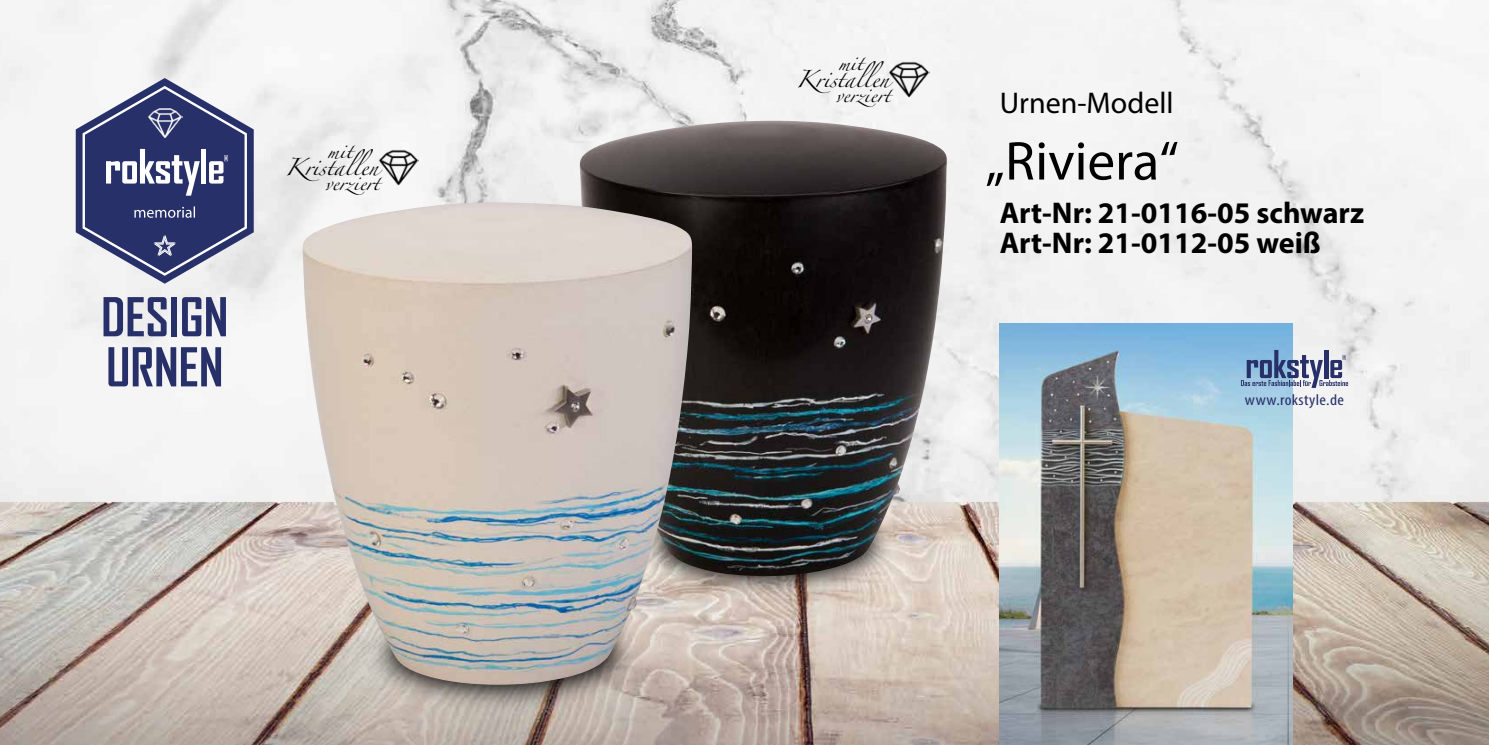
<style>
.page{position:relative;width:1489px;height:745px;background:#fff}
.page>*{position:absolute;margin:0;border:0;box-sizing:border-box;transform-origin:0 0}
.t1{font:55px "Myriad Pro";color:#000}
.t2{font:700 51.25px/50px "Agency FB";color:#273069}
.t3{font:700 30px/30px "Myriad Pro";color:#000}
.t4{font:30px "Myriad Pro";color:#000}
.t5{font:15.5px "Zapfino";color:#000}
.t6{font:condensed 15.5px "Myriad Pro";letter-spacing:.02em;color:#273069;scale:1.15 1}
.t7{font:13.62px "Zapfino";color:#000}
</style>
<div class="page">
<img style="left:0;top:0;width:1488px;height:744px">
<img style="left:999px;top:323px;width:293px;height:421px">
<img style="left:692px;top:577px;width:207px;height:27px">
<img style="left:577px;top:121px;width:371px;height:456px">
<img style="left:362px;top:684px;width:280px;height:33px">
<img style="left:300px;top:202px;width:392px;height:482px">
<svg style="left:76px;top:78px;width:178px;height:205px"></svg>
<img style="left:378px;top:149px;width:40px;height:36px">
<img style="left:888px;top:62px;width:41px;height:35px">
<svg style="left:1240px;top:350px;width:107px;height:37px"></svg>
<h2 class="t2" style="left:101px;top:290px;width:129px">DESIGN<br>URNEN</h2>
<p class="t7" style="left:327px;top:145px;width:26px">mit</p>
<p class="t7" style="left:325px;top:177px;width:56px">verziert</p>
<p class="t5" style="left:285px;top:161px;width:95px">Kristallen</p>
<p class="t7" style="left:838px;top:57px;width:26px">mit</p>
<p class="t7" style="left:835px;top:89px;width:56px">verziert</p>
<p class="t5" style="left:796px;top:73px;width:95px">Kristallen</p>
<p class="t4" style="left:999px;top:85px;width:175px">Urnen-Modell</p>
<h1 class="t1" style="left:985px;top:127px;width:195px">„Riviera“</h1>
<p class="t3" style="left:999px;top:197px;width:366px">Art-Nr: 21-0116-05 schwarz<br>Art-Nr: 21-0112-05 weiß</p>
<p class="t6" style="left:1244px;top:390px;width:88px">www.rokstyle.de</p>
</div>
